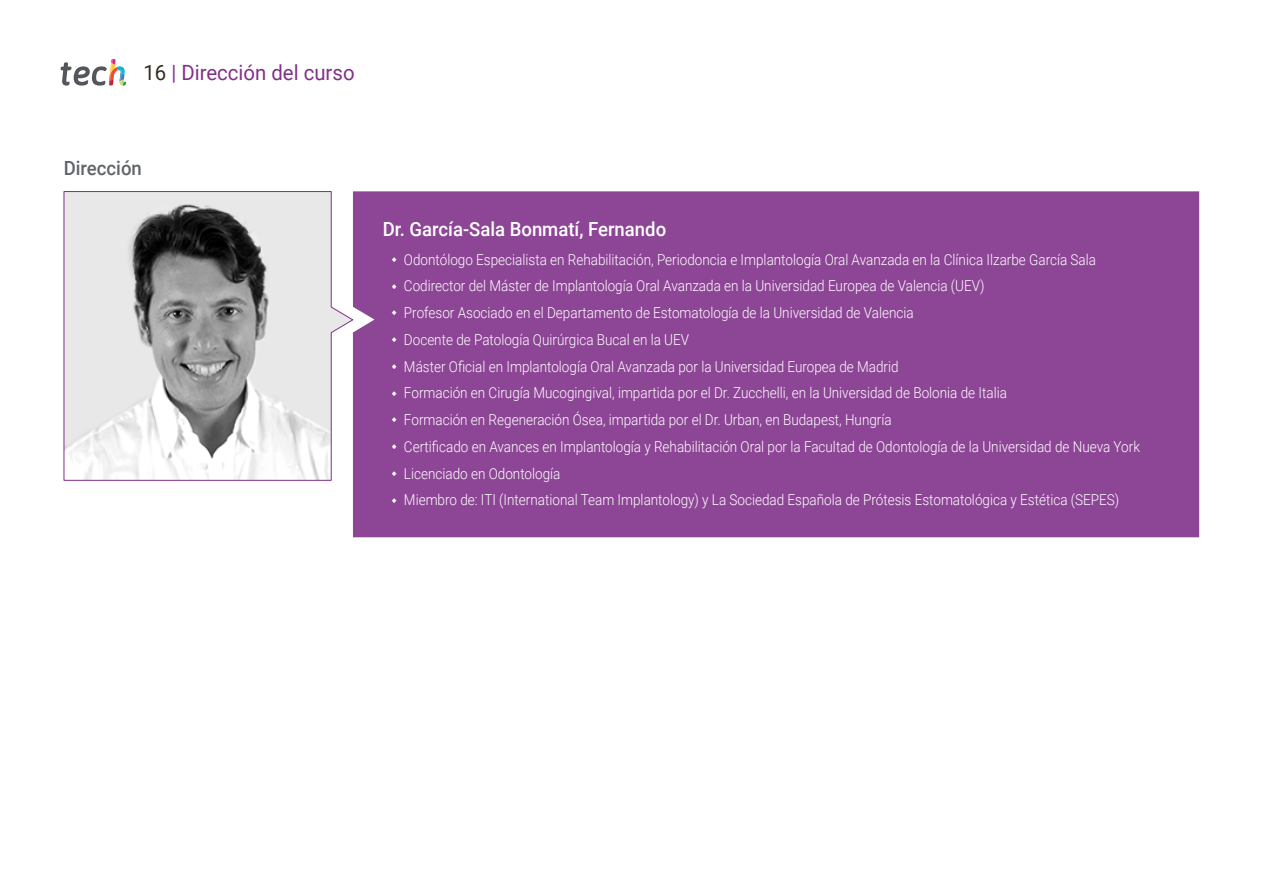
<style>
.page{position:relative;width:1263px;height:893px;background:#fff}
.page>*{position:absolute;margin:0;border:0;box-sizing:border-box;transform-origin:0 0}
.t1{font:21px "Roboto";color:#813089}
.t2{font:500 19.5px "Roboto";color:#fff;scale:.95 1}
.t3{font:500 19.5px "Roboto";color:#61646a;scale:.95 1}
.t4{font:300 15px/26.7px "Roboto";color:#fff;scale:.9 1}
.s1{color:#312e20}
</style>
<div class="page">
<svg style="left:61px;top:59px;width:65px;height:27px"></svg>
<div style="left:353px;top:191px;width:846px;height:346px;background:#8d4595"></div>
<svg style="left:64px;top:191px;width:289px;height:290px"></svg>
<svg style="left:392px;top:257px;width:5px;height:5px"></svg>
<svg style="left:392px;top:284px;width:5px;height:5px"></svg>
<svg style="left:392px;top:310px;width:5px;height:5px"></svg>
<svg style="left:392px;top:337px;width:5px;height:5px"></svg>
<svg style="left:392px;top:364px;width:5px;height:5px"></svg>
<svg style="left:392px;top:391px;width:5px;height:5px"></svg>
<svg style="left:392px;top:417px;width:5px;height:5px"></svg>
<svg style="left:392px;top:444px;width:5px;height:5px"></svg>
<svg style="left:392px;top:471px;width:5px;height:5px"></svg>
<svg style="left:392px;top:498px;width:5px;height:5px"></svg>
<h1 class="t1" style="left:144px;top:57px;width:213px"><span class="s1">16</span> | Dirección del curso</h1>
<h2 class="t3" style="left:64px;top:154px;width:84px">Dirección</h2>
<h2 class="t2" style="left:383px;top:215px;width:300px">Dr. García-Sala Bonmatí, Fernando</h2>
<p class="t4" style="left:404px;top:245px;width:819px">Odontólogo Especialista en Rehabilitación, Periodoncia e Implantología Oral Avanzada en la Clínica Ilzarbe García Sala Codirector del Máster de Implantología Oral Avanzada en la Universidad Europea de Valencia (UEV)<br>Profesor Asociado en el Departamento de Estomatología de la Universidad de Valencia<br>Docente de Patología Quirúrgica Bucal en la UEV<br>Máster Oficial en Implantología Oral Avanzada por la Universidad Europea de Madrid<br>Formación en Cirugía Mucogingival, impartida por el Dr. Zucchelli, en la Universidad de Bolonia de Italia<br>Formación en Regeneración Ósea, impartida por el Dr. Urban, en Budapest, Hungría<br>Certificado en Avances en Implantología y Rehabilitación Oral por la Facultad de Odontología de la Universidad de Nueva York Licenciado en Odontología<br>Miembro de: ITI (International Team Implantology) y La Sociedad Española de Prótesis Estomatológica y Estética (SEPES)</p>
</div>
